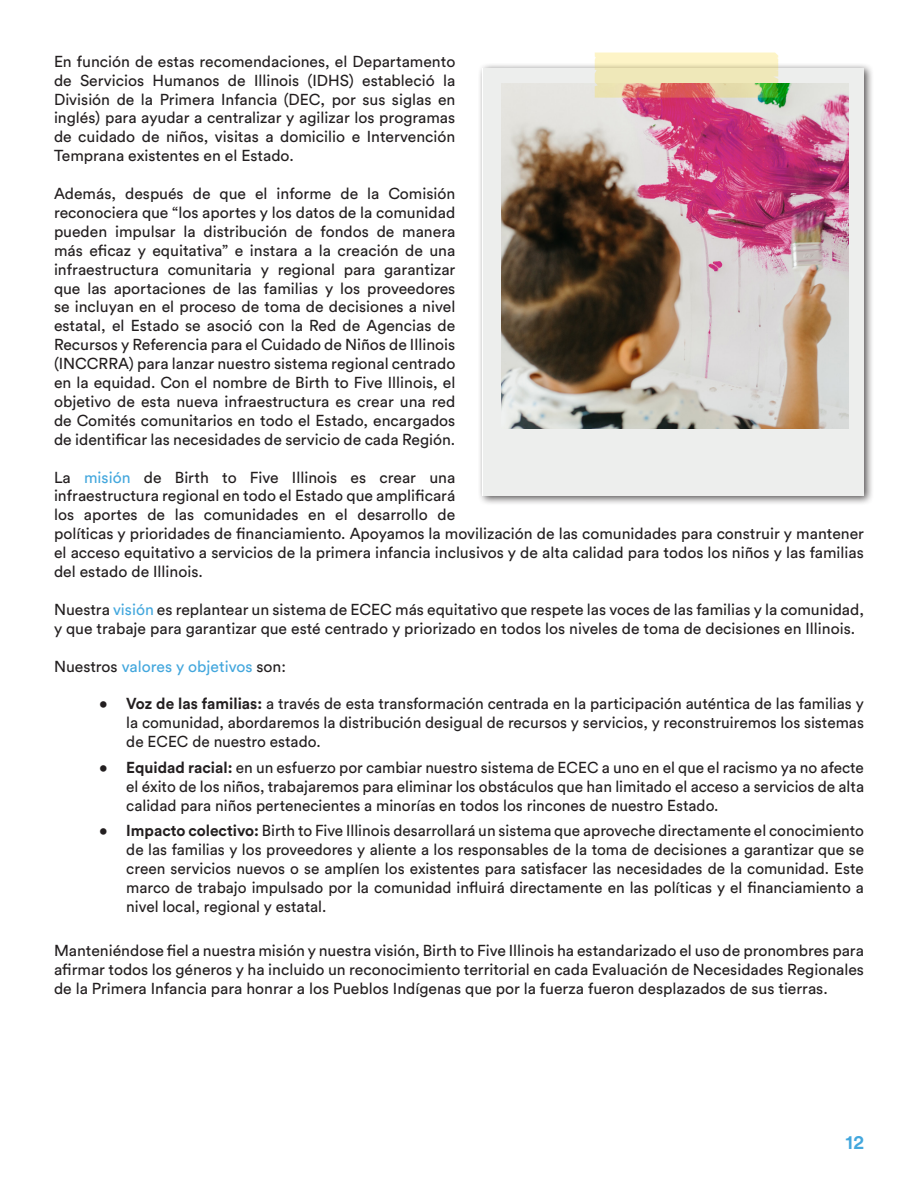
<style>
.page{position:relative;width:918px;height:1188px;background:#fff}
.page>*{position:absolute;margin:0;border:0;box-sizing:border-box;transform-origin:0 0}
.t1{font:700 18px "Circular Air Pro";color:#43a7dd}
.t2{font:15.75px/18.9px "Circular Air Pro";color:#231f20;text-align:justify}
.t3{font:15.75px "Circular Air Pro";color:#43a7dd}
.s1{color:#43a7dd}
.s2{color:#231f20}
.s3{font-weight:700}
</style>
<div class="page">
<div style="left:477px;top:63px;width:397px;height:443px;background:#231f20;opacity:.75"></div>
<div style="left:483px;top:68px;width:381px;height:427px;background:#edeeed"></div>
<img style="left:501px;top:84px;width:348px;height:345px">
<svg style="left:595px;top:52px;width:183px;height:46px;background:#e8d4aa"></svg>
<p class="t2" style="left:54px;top:51px;width:403px">En función de estas recomendaciones, el Departamento de Servicios Humanos de Illinois (IDHS) estableció la División de la Primera Infancia (DEC, por sus siglas en inglés) para ayudar a centralizar y agilizar los programas de cuidado de niños, visitas a domicilio e Intervención Temprana existentes en el Estado.</p>
<p class="t2" style="left:54px;top:183px;width:403px">Además, después de que el informe de la Comisión reconociera que “los aportes y los datos de la comunidad pueden impulsar la distribución de fondos de manera más eficaz y equitativa” e instara a la creación de una infraestructura comunitaria y regional para garantizar que las aportaciones de las familias y los proveedores se incluyan en el proceso de toma de decisiones a nivel estatal, el Estado se asoció con la Red de Agencias de Recursos y Referencia para el Cuidado de Niños de Illinois (INCCRRA) para lanzar nuestro sistema regional centrado en la equidad. Con el nombre de Birth to Five Illinois, el objetivo de esta nueva infraestructura es crear una red de Comités comunitarios en todo el Estado, encargados de identificar las necesidades de servicio de cada Región.</p>
<p class="t2" style="left:54px;top:467px;width:812px;text-align:left">La <span class="s1">misión</span> de Birth to Five Illinois es crear una<br>infraestructura regional en todo el Estado que amplificará<br>los aportes de las comunidades en el desarrollo de<br>políticas y prioridades de financiamiento. Apoyamos la movilización de las comunidades para construir y mantener el acceso equitativo a servicios de la primera infancia inclusivos y de alta calidad para todos los niños y las familias del estado de Illinois.</p>
<p class="t2" style="left:54px;top:599px;width:812px">Nuestra <span class="s1">visión</span> es replantear un sistema de ECEC más equitativo que respete las voces de las familias y la comunidad, y que trabaje para garantizar que esté centrado y priorizado en todos los niveles de toma de decisiones en Illinois.</p>
<p class="t3" style="left:54px;top:655px;width:233px"><span class="s2">Nuestros</span> valores y objetivos <span class="s2">son:</span></p>
<p class="t2" style="left:126px;top:694px;width:739px;text-indent:-27px">• <span class="s3">Voz de las familias:</span> a través de esta transformación centrada en la participación auténtica de las familias y la comunidad, abordaremos la distribución desigual de recursos y servicios, y reconstruiremos los sistemas de ECEC de nuestro estado.</p>
<p class="t2" style="left:126px;top:757px;width:739px;text-indent:-27px">• <span class="s3">Equidad racial:</span> en un esfuerzo por cambiar nuestro sistema de ECEC a uno en el que el racismo ya no afecte el éxito de los niños, trabajaremos para eliminar los obstáculos que han limitado el acceso a servicios de alta calidad para niños pertenecientes a minorías en todos los rincones de nuestro Estado.</p>
<p class="t2" style="left:126px;top:821px;width:739px;text-indent:-27px">• <span class="s3">Impacto colectivo:</span> Birth to Five Illinois desarrollará un sistema que aproveche directamente el conocimiento de las familias y los proveedores y aliente a los responsables de la toma de decisiones a garantizar que se creen servicios nuevos o se amplíen los existentes para satisfacer las necesidades de la comunidad. Este marco de trabajo impulsado por la comunidad influirá directamente en las políticas y el financiamiento a nivel local, regional y estatal.</p>
<p class="t2" style="left:54px;top:941px;width:812px">Manteniéndose fiel a nuestra misión y nuestra visión, Birth to Five Illinois ha estandarizado el uso de pronombres para afirmar todos los géneros y ha incluido un reconocimiento territorial en cada Evaluación de Necesidades Regionales de la Primera Infancia para honrar a los Pueblos Indígenas que por la fuerza fueron desplazados de sus tierras.</p>
<p class="t1" style="left:846px;top:1130px;width:20px">12</p>
</div>
